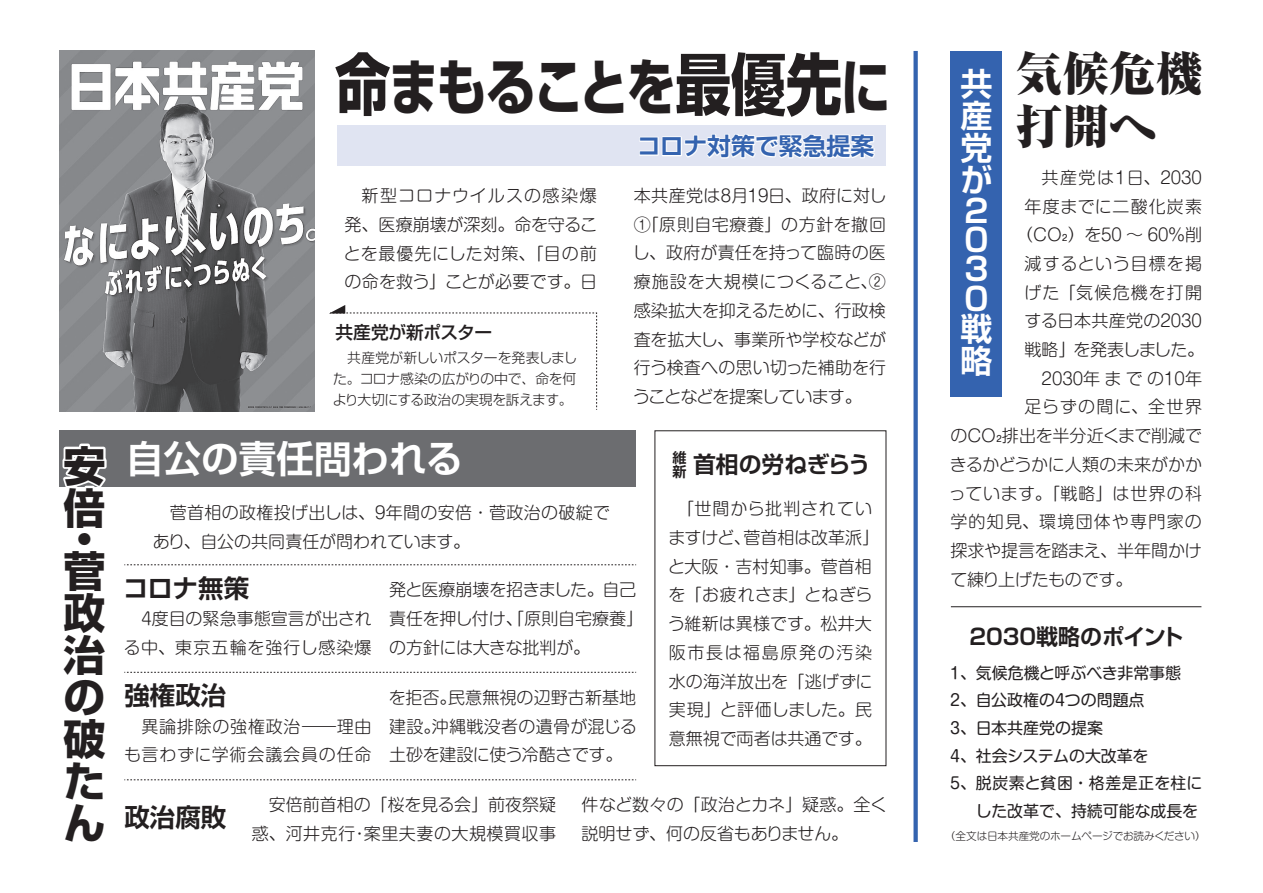
<style>
.page{position:relative;width:1263px;height:893px;background:#fff}
.page>*{position:absolute;margin:0;border:0;box-sizing:border-box;transform-origin:0 0}
.t1{font:700 60.45px "Shin Go Pr 5";letter-spacing:-.04em;color:#231f20;scale:.82 1}
.t2{font:800 expanded 46.65px/53.2px "Ryumin Pr 5";color:#231f20}
.t3{font:700 42px/42px "Shin Go Pr 5";color:#231f20}
.t4{font:700 37.65px "Shin Go Pr 5 De";color:#fff}
.t5{font:700 31.95px/30.8px "Shin Go Pr 5 De";color:#fff}
.t6{font:700 25.5px "Shin Go Pr 5 De";color:#231f20}
.t7{font:700 23.85px "Shin Go Pr 5 De";color:#3463af}
.t8{font:700 22.8px "Shin Go Pr 5 De";color:#231f20}
.t9{font:700 22.05px "Shin Go Pr 5 De";color:#231f20}
.t10{font:500 17.7px "Shin Go Pr 5";letter-spacing:-.015em;color:#231f20}
.t11{font:300 16.95px/28.7px "Shin M Go Pro";color:#231f20}
.t12{font:300 16.95px/28.7px "Shin M Go Pro";letter-spacing:-.02em;color:#231f20}
.t13{font:300 16.95px/28.7px "Shin M Go Pro";letter-spacing:.025em;color:#231f20}
.t14{font:300 16.95px/28.7px "Shin M Go Pro";letter-spacing:.045em;color:#231f20}
.t15{font:300 16.95px "Shin M Go Pro";letter-spacing:.05em;color:#231f20}
.t16{font:300 16.95px "Shin M Go Pro";letter-spacing:.075em;color:#231f20}
.t17{font:300 16.95px "Shin M Go Pro";letter-spacing:-.055em;color:#231f20}
.t18{font:300 16.95px "Shin M Go Pro";letter-spacing:.065em;color:#231f20}
.t19{font:300 16.95px "Shin M Go Pro";letter-spacing:.07em;color:#231f20}
.t20{font:15.9px "Shin M Go Pro";color:#231f20}
.t21{font:15.9px "Shin M Go Pro";letter-spacing:.03em;color:#231f20}
.t22{font:700 14.1px/14.1px "Shin Go Pr 5 De";color:#231f20}
.t23{font:300 13.8px/21.3px "Shin Go Pr 5";letter-spacing:-.02em;color:#231f20;text-align:justify}
.t24{font:300 10.65px "Shin M Go Pro";letter-spacing:-.02em;color:#231f20}
.s1{font-size:67.05px}
</style>
<div class="page">
<div style="left:60px;top:431px;width:576px;height:56px;background:#6c6d70"></div>
<div style="left:338px;top:126px;width:548px;height:40px;background:#e0e4f2"></div>
<svg style="left:59px;top:441px;width:48px;height:46px"></svg>
<div style="left:76px;top:531px;width:17px;height:16px;border:4px solid #fff;border-radius:50%"></div>
<div style="left:913px;top:51px;width:5px;height:791px;background:#3463af"></div>
<div style="left:950px;top:51px;width:52px;height:346px;background:#3463af"></div>
<svg style="left:639px;top:134px;width:236px;height:25px"></svg>
<svg style="left:329px;top:305px;width:268px;height:105px"></svg>
<svg style="left:124px;top:564px;width:512px;height:1px"></svg>
<svg style="left:124px;top:672px;width:512px;height:1px"></svg>
<svg style="left:124px;top:779px;width:512px;height:1px"></svg>
<hr style="left:951px;top:606px;width:250px;height:1px;background:#231f20">
<img style="left:59px;top:51px;width:256px;height:361px">
<h3 class="t3" style="left:64px;top:442px;width:42px">安倍</h3>
<h3 class="t3" style="left:64px;top:521px;width:42px;line-height:31.5px">・菅</h3>
<h3 class="t3" style="left:64px;top:589px;width:43px;text-align:justify">政治の破たん</h3>
<h1 class="t1" style="left:335px;top:39px;width:679px"><span class="s1">命</span>まもることを<span class="s1">最優先</span>に</h1>
<h2 class="t2" style="left:1016px;top:44px;width:188px">気候危機打開へ</h2>
<h3 class="t5" style="left:960px;top:66px;width:33px">共産党が<br>２<br>０<br>３<br>０戦略</h3>
<h3 class="t7" style="left:637px;top:127px;width:239px">コロナ対策で緊急提案</h3>
<p class="t11" style="left:1025px;top:161px;width:179px">　共産党は１日、2030</p>
<p class="t18" style="left:1025px;top:193px;width:179px">年度までに二酸化炭素</p>
<p class="t11" style="left:1016px;top:219px;width:187px">（CO₂）を50 ～ 60％削</p>
<p class="t15" style="left:1025px;top:250px;width:179px">減するという目標を掲</p>
<p class="t19" style="left:1025px;top:279px;width:179px">げた「気候危機を打開</p>
<p class="t11" style="left:1024px;top:305px;width:179px">する日本共産党の2030</p>
<p class="t17" style="left:1025px;top:336px;width:181px">戦略」を発表しました。</p>
<p class="t11" style="left:1025px;top:362px;width:179px">　2030年までの10年</p>
<p class="t16" style="left:1025px;top:393px;width:179px">足らずの間に、全世界</p>
<p class="t11" style="left:950px;top:419px;width:253px">のCO₂排出を半分近くまで削減で</p>
<p class="t11" style="left:950px;top:448px;width:254px">きるかどうかに人類の未来がかか</p>
<p class="t15" style="left:949px;top:479px;width:255px">っています。「戦略」は世界の科</p>
<p class="t16" style="left:950px;top:508px;width:253px">学的知見、環境団体や専門家の</p>
<p class="t11" style="left:950px;top:534px;width:253px">探求や提言を踏まえ、半年間かけ</p>
<p class="t12" style="left:950px;top:563px;width:184px">て練り上げたものです。</p>
<p class="t11" style="left:344px;top:179px;width:255px;text-align:justify">　新型コロナウイルスの感染爆発、医療崩壊が深刻。命を守ることを最優先にした対策、「目の前の命を救う」ことが必要です。日</p>
<p class="t11" style="left:633px;top:179px;width:255px;text-align:justify">本共産党は８月19日、政府に対し①「原則自宅療養」の方針を撤回し、政府が責任を持って臨時の医療施設を大規模につくること、②感染拡大を抑えるために、行政検査を拡大し、事業所や学校などが行う検査への思い切った補助を行うことなどを提案しています。</p>
<p class="t10" style="left:336px;top:317px;width:158px">共産党が新ポスター</p>
<p class="t23" style="left:333px;top:345px;width:246px">　共産党が新しいポスターを発表しました。コロナ感染の広がりの中で、命を何より大切にする政治の実現を訴えます。</p>
<h3 class="t4" style="left:126px;top:428px;width:338px">自公の責任問われる</h3>
<p class="t22" style="left:672px;top:450px;width:15px">維新</p>
<p class="t11" style="left:668px;top:493px;width:213px">　「世間から批判されていますけど、菅首相は改革派」と大阪・吉村知事。菅首相を「お疲れさま」とねぎらう維新は異様です。松井大阪市長は福島原発の汚染水の海洋放出を「逃げずに実現」と評価しました。民意無視で両者は共通です。</p>
<h3 class="t8" style="left:693px;top:446px;width:179px">首相の労ねぎらう</h3>
<p class="t11" style="left:153px;top:496px;width:459px">　菅首相の政権投げ出しは、９年間の安倍・菅政治の破綻であり、自公の共同責任が問われています。</p>
<h3 class="t6" style="left:123px;top:567px;width:127px">コロナ無策</h3>
<p class="t11" style="left:124px;top:602px;width:249px">　４度目の緊急事態宣言が出される中、東京五輪を強行し感染爆</p>
<p class="t12" style="left:389px;top:574px;width:256px">発と医療崩壊を招きました。自己責任を押し付け、「原則自宅療養」の方針には大きな批判が。</p>
<h3 class="t9" style="left:969px;top:619px;width:216px">2030戦略のポイント</h3>
<p class="t20" style="left:947px;top:660px;width:236px">１、気候危機と呼ぶべき非常事態</p>
<p class="t20" style="left:947px;top:687px;width:199px">２、自公政権の４つの問題点</p>
<p class="t20" style="left:947px;top:715px;width:157px">３、日本共産党の提案</p>
<p class="t20" style="left:947px;top:743px;width:203px">４、社会システムの大改革を</p>
<p class="t21" style="left:947px;top:770px;width:257px">５、脱炭素と貧困・格差是正を柱に</p>
<p class="t20" style="left:976px;top:798px;width:223px">した改革で、持続可能な成長を</p>
<p class="t24" style="left:945px;top:827px;width:262px">（全文は日本共産党のホームページでお読みください）</p>
<h3 class="t6" style="left:124px;top:675px;width:104px">強権政治</h3>
<p class="t14" style="left:124px;top:710px;width:249px">　異論排除の強権政治―理由も言わずに学術会議会員の任命</p>
<p class="t11" style="left:389px;top:681px;width:250px;text-align:justify">を拒否。民意無視の辺野古新基地建設。沖縄戦没者の遺骨が混じる土砂を建設に使う冷酷さです。</p>
<p class="t13" style="left:252px;top:789px;width:306px">　安倍前首相の「桜を見る会」前夜祭疑惑、河井克行・案里夫妻の大規模買収事</p>
<p class="t11" style="left:581px;top:789px;width:307px">件など数々の「政治とカネ」疑惑。全く説明せず、何の反省もありません。</p>
<h3 class="t6" style="left:124px;top:796px;width:104px">政治腐敗</h3>
</div>
